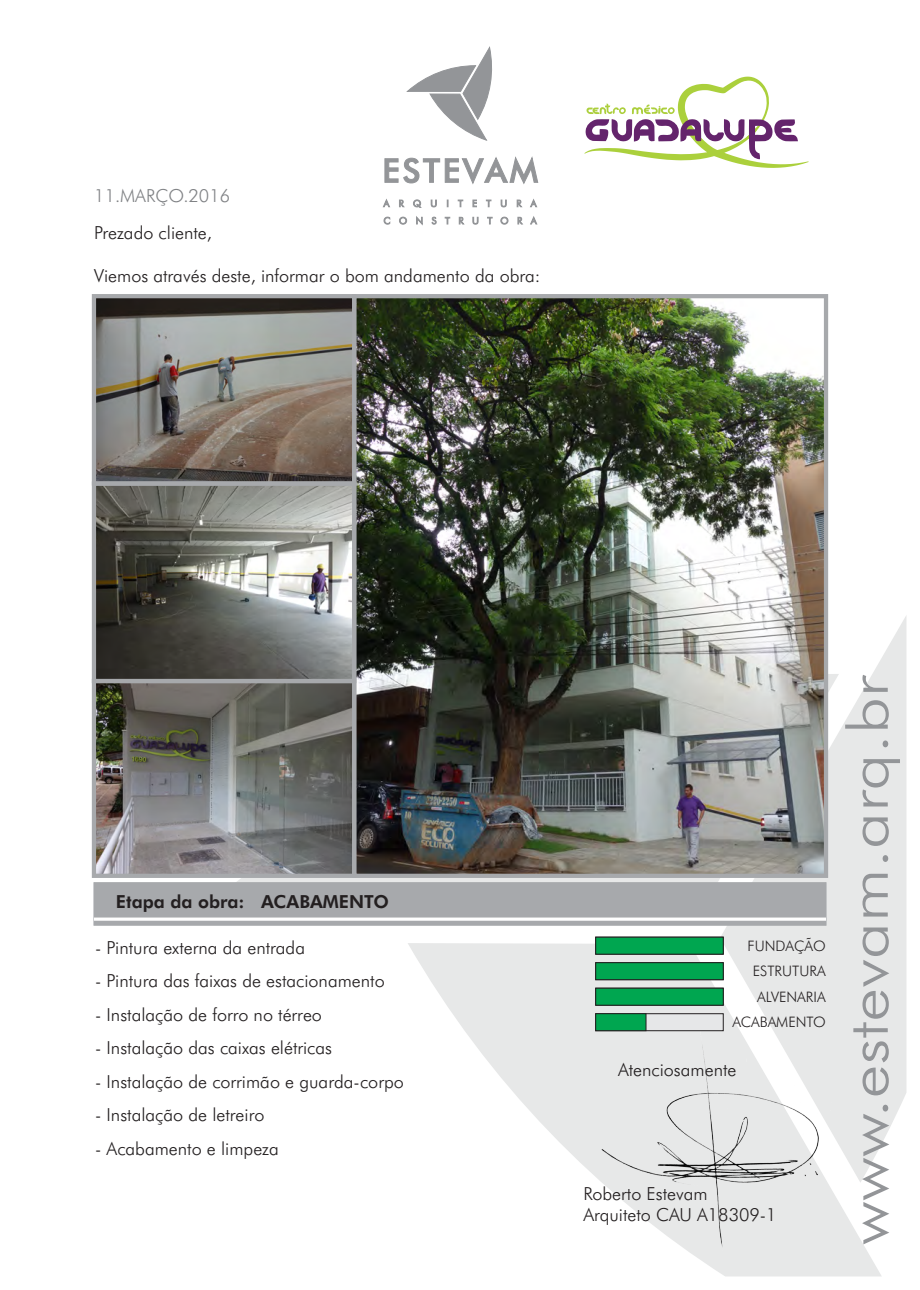
<style>
.page{position:relative;width:920px;height:1290px;background:#fff}
.page>*{position:absolute;margin:0;border:0;box-sizing:border-box;transform-origin:0 0}
.t1{font:300 56.25px "Futura BT";color:#939598;scale:1.21 1}
.t2{font:300 18px/21.6px "Futura BT";color:#231f20}
.t3{font:800 18px "Futura BT";color:#231f20}
.t4{font:300 18px "Futura BT";color:#808285}
.t5{font:300 14.4px/25.5px "Futura BT";color:#231f20;text-align:right}
</style>
<div class="page">
<svg style="left:584px;top:77px;width:225px;height:91px"></svg>
<svg style="left:720px;top:615px;width:186px;height:527px;fill:#e7e8e8"></svg>
<svg style="left:408px;top:943px;width:474px;height:333px;fill:#e7e8e8"></svg>
<img style="left:587px;top:1021px;width:254px;height:230px">
<svg style="left:385px;top:157px;width:153px;height:27px"></svg>
<svg style="left:407px;top:47px;width:85px;height:94px"></svg>
<svg style="left:383px;top:199px;width:154px;height:9px"></svg>
<svg style="left:384px;top:216px;width:153px;height:9px"></svg>
<div style="left:94px;top:882px;width:732px;height:43px;background:#a7a9ac"></div>
<svg style="left:94px;top:917px;width:732px;height:4px;background:#ededee"></svg>
<div style="left:595px;top:1013px;width:128px;height:18px;background:#e6e7e8;border:1px solid #231f20"></div>
<div style="left:595px;top:937px;width:128px;height:17px;background:#00a650;border:1px solid #231f20"></div>
<div style="left:595px;top:962px;width:128px;height:18px;background:#00a650;border:1px solid #231f20"></div>
<div style="left:595px;top:988px;width:128px;height:17px;background:#00a650;border:1px solid #231f20"></div>
<img style="left:357px;top:299px;width:466px;height:574px">
<img style="left:97px;top:299px;width:254px;height:182px">
<img style="left:97px;top:684px;width:254px;height:189px">
<div style="left:595px;top:1013px;width:51px;height:18px;background:#00a650;border:1px solid #231f20"></div>
<img style="left:97px;top:486px;width:254px;height:192px">
<div style="left:352px;top:294px;width:476px;height:584px;border:4px solid #a7a9ac"></div>
<div style="left:92px;top:679px;width:264px;height:199px;border:4px solid #a7a9ac"></div>
<div style="left:92px;top:294px;width:264px;height:192px;border:4px solid #a7a9ac"></div>
<div style="left:92px;top:481px;width:264px;height:202px;border:4px solid #a7a9ac"></div>
<p class="t4" style="left:94px;top:188px;width:137px">11.MARÇO.2016</p>
<p class="t2" style="left:94px;top:223px;width:119px">Prezado cliente,</p>
<p class="t2" style="left:94px;top:266px;width:448px">Viemos através deste, informar o bom andamento da obra:</p>
<p class="t3" style="left:116px;top:894px;width:275px">Etapa da obra: ACABAMENTO</p>
<p class="t2" style="left:95px;top:938px;width:211px">- Pintura externa da entrada</p>
<p class="t2" style="left:95px;top:972px;width:291px">- Pintura das faixas de estacionamento</p>
<p class="t2" style="left:95px;top:1005px;width:228px">- Instalação de forro no térreo</p>
<p class="t2" style="left:95px;top:1039px;width:238px">- Instalação das caixas elétricas</p>
<p class="t2" style="left:95px;top:1072px;width:310px">- Instalação de corrimão e guarda-corpo</p>
<p class="t2" style="left:95px;top:1106px;width:171px">- Instalação de letreiro</p>
<p class="t2" style="left:95px;top:1139px;width:185px">- Acabamento e limpeza</p>
<p class="t5" style="left:732px;top:934px;width:95px">FUNDAÇÃO<br>ESTRUTURA<br>ALVENARIA<br>ACABAMENTO</p>
<p class="t2" style="left:618px;top:1060px;width:120px">Atenciosamente</p>
<p class="t2" style="left:583px;top:1184px;width:195px">Roberto Estevam<br>Arquiteto CAU A18309-1</p>
<h1 class="t1" style="left:845px;top:1245px;width:473px;rotate:-90deg">www.estevam.arq.br</h1>
</div>
